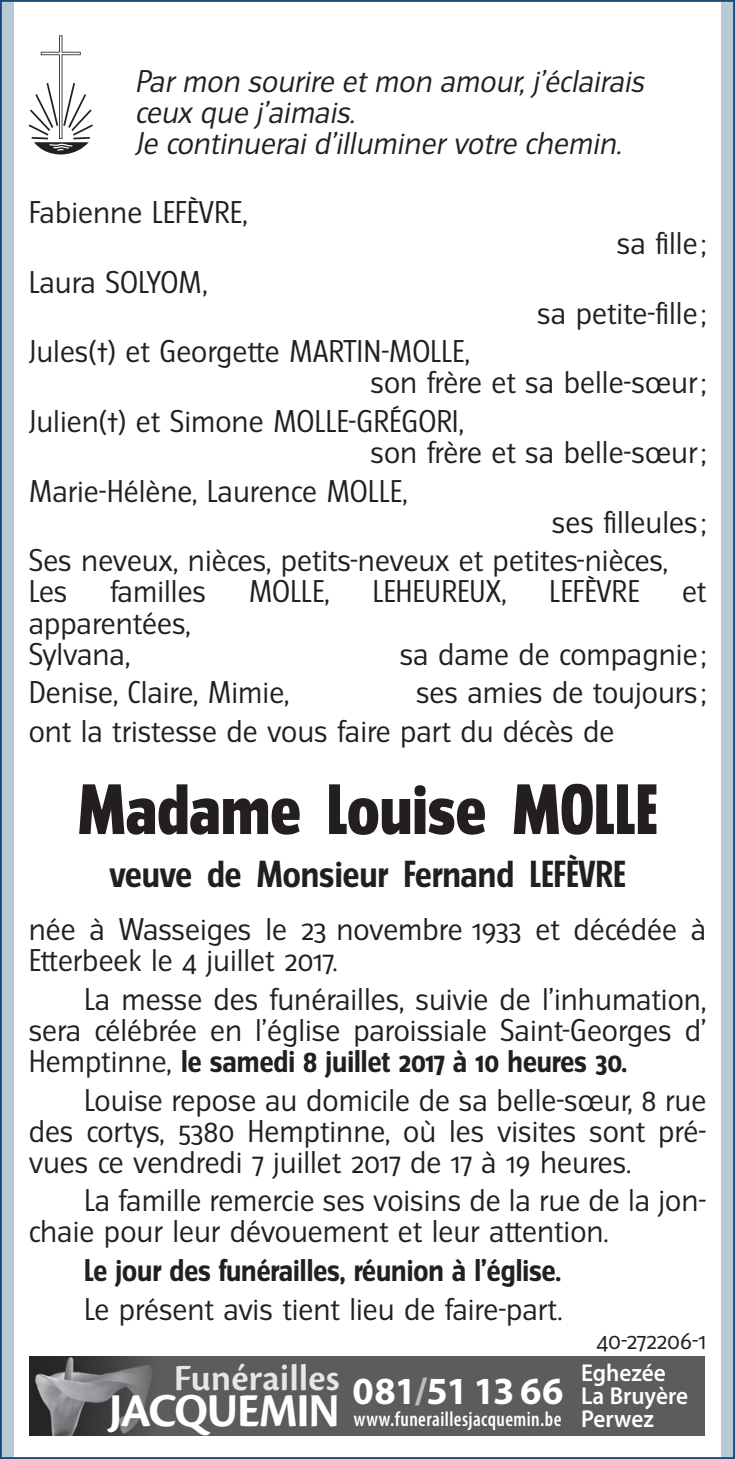
<style>
.page{position:relative;width:735px;height:1459px;background:#fff}
.page>*{position:absolute;margin:0;border:0;box-sizing:border-box;transform-origin:0 0}
.t1{font:800 63.7px "Turmino";color:#231f20}
.t2{font:700 49px "Cronos Pro";letter-spacing:-.03em;color:#fff;scale:.96 1}
.t3{font:600 38.5px "Cronos Pro";color:#fff}
.t4{font:700 33.6px "Turmino";color:#231f20}
.t5{font:28px/31.2px "Turmino";color:#231f20}
.t6{font:italic 28px/31.2px "Turmino";color:#231f20}
.t7{font:700 28px "Turmino";color:#231f20}
.t8{font:600 24.5px/22.8px "Myriad Pro";color:#fff;scale:.95 1}
.t9{font:22.4px "Turmino";letter-spacing:-.005em;color:#231f20}
.t10{font:600 condensed 21px "Myriad Pro";letter-spacing:.02em;color:#fff;scale:.94 1}
.s1{font-weight:700}
</style>
<div class="page">
<svg style="left:0;top:0;width:14px;height:1458px;background:#a4b8c8"></svg>
<div style="left:720px;top:0;width:14px;height:1458px;background:#bacad5"></div>
<svg style="left:30px;top:35px;width:61px;height:119px"></svg>
<div style="left:30px;top:1356px;width:674px;height:79px;background:#5c5c5f"></div>
<img style="left:30px;top:1356px;width:121px;height:79px">
<p class="t6" style="left:135px;top:66px;width:516px">Par mon sourire et mon amour, j ’éclairais ceux que j ’aimais.<br>Je continuerai d’illuminer votre chemin.</p>
<p class="t5" style="left:29px;top:197px;width:220px">Fabienne LEFÈVRE,</p>
<p class="t5" style="left:29px;top:266px;width:180px">Laura SOLYOM,</p>
<p class="t5" style="left:616px;top:228px;width:91px">sa fille;</p>
<p class="t5" style="left:537px;top:297px;width:170px">sa petite-fille;</p>
<p class="t5" style="left:370px;top:336px;width:337px;text-indent:-341px">Jules(†) et Georgette MARTIN-MOLLE,<br>son frère et sa belle-sœur;</p>
<p class="t5" style="left:370px;top:406px;width:337px;text-indent:-341px">Julien(†) et Simone MOLLE-GRÉGORI,<br>son frère et sa belle-sœur;</p>
<p class="t5" style="left:29px;top:475px;width:380px">Marie-Hélène, Laurence MOLLE,</p>
<p class="t5" style="left:29px;top:503px;width:678px;line-height:38.5px;text-indent:523px">ses filleules ;<br>Ses neveux, nièces, petits-neveux et petites-nièces,</p>
<p class="t5" style="left:29px;top:576px;width:40px">Les</p>
<p class="t5" style="left:110px;top:576px;width:98px">familles</p>
<p class="t5" style="left:248px;top:576px;width:83px">MOLLE,</p>
<p class="t5" style="left:372px;top:576px;width:136px">LEHEUREUX,</p>
<p class="t5" style="left:549px;top:576px;width:92px">LEFÈVRE</p>
<p class="t5" style="left:681px;top:576px;width:26px">et</p>
<p class="t5" style="left:29px;top:607px;width:163px">apparentées,<br>Sylvana,</p>
<p class="t5" style="left:399px;top:638px;width:308px">sa dame de compagnie;</p>
<p class="t5" style="left:29px;top:677px;width:262px">Denise, Claire, Mimie,</p>
<p class="t5" style="left:29px;top:673px;width:678px;line-height:38.5px;text-indent:387px">ses amies de toujours ; ont la tristesse de vous faire part du décès de</p>
<h1 class="t1" style="left:78px;top:771px;width:581px">Madame Louise MOLLE</h1>
<p class="t4" style="left:109px;top:853px;width:517px">veuve de Monsieur Fernand LEFÈVRE</p>
<p class="t5" style="left:29px;top:913px;width:678px">née à Wasseiges le 23 novembre 1933 et décédée à<br>Etterbeek le 4 juillet 2017.</p>
<p class="t5" style="left:29px;top:983px;width:678px;text-align:justify;text-indent:55px">La messe des funérailles, suivie de l’inhumation, sera célébrée en l’église paroissiale Saint-Georges d’ Hemptinne, <span class="s1">le samedi 8 juillet 2017 à 10 heures 30.</span></p>
<p class="t5" style="left:29px;top:1084px;width:678px;text-align:justify;text-indent:55px">Louise repose au domicile de sa belle-sœur, 8 rue des cortys, 5380 Hemptinne, où les visites sont pré&shy;vues ce vendredi 7 juillet 2017 de 17 à 19 heures.</p>
<p class="t5" style="left:29px;top:1185px;width:678px;text-indent:55px">La famille remercie ses voisins de la rue de la jon&shy;chaie pour leur dévouement et leur attention.</p>
<p class="t7" style="left:84px;top:1253px;width:478px">Le jour des funérailles, réunion à l’église.</p>
<p class="t5" style="left:84px;top:1293px;width:479px">Le présent avis tient lieu de faire-part.</p>
<p class="t9" style="left:596px;top:1327px;width:111px">40‑272206‑1</p>
<h3 class="t3" style="left:173px;top:1355px;width:167px">Funérailles</h3>
<p class="t8" style="left:580px;top:1361px;width:114px">Eghezée<br>La Bruyère<br>Perwez</p>
<h2 class="t2" style="left:109px;top:1382px;width:474px">JACQUEMIN <sup>081</sup><sup>/</sup><sup>51</sup> <sup>13</sup> <sup>66</sup></h2>
<p class="t10" style="left:353px;top:1407px;width:222px">www.funeraillesjacquemin.be</p>
</div>
